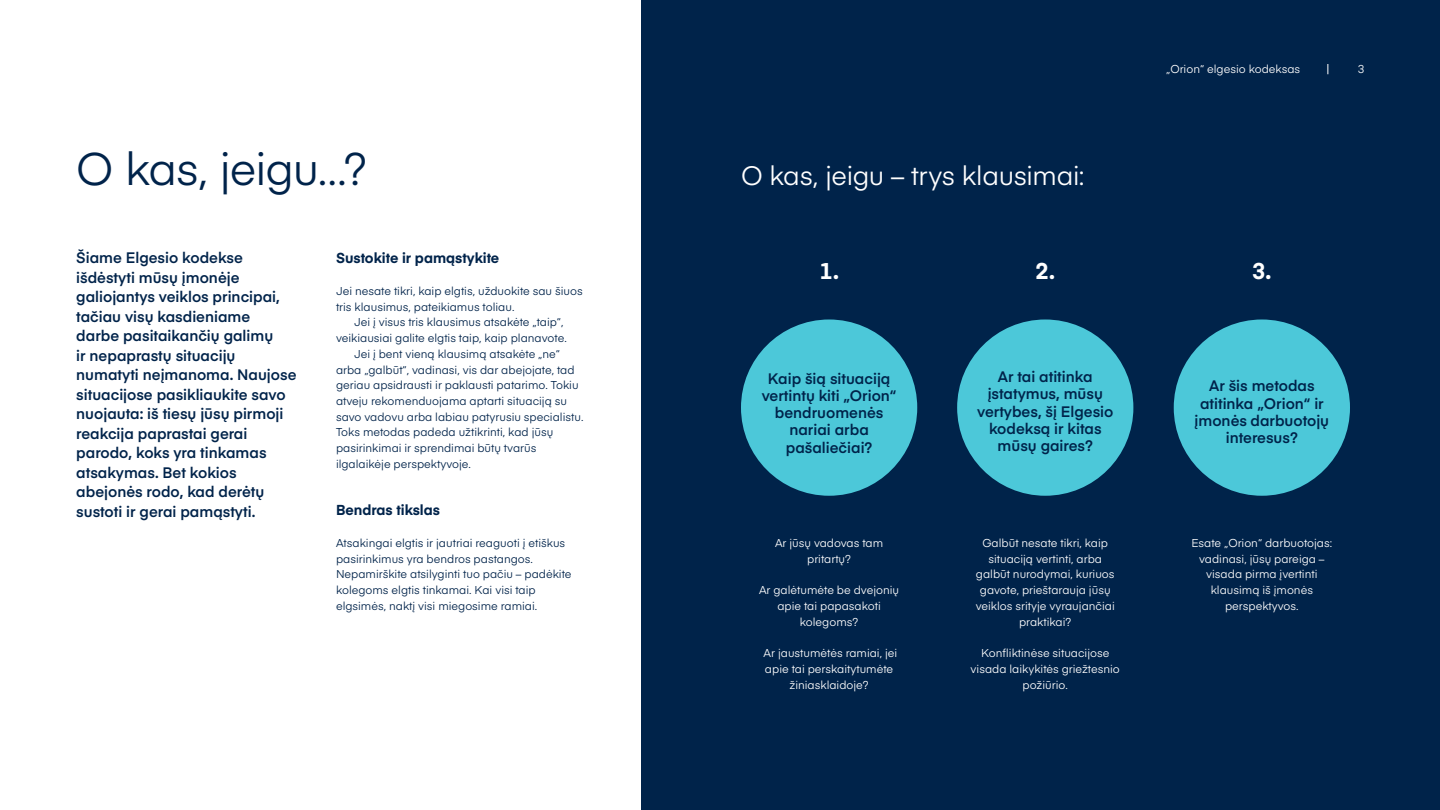
<style>
.page{position:relative;width:1440px;height:810px;background:#fff}
.page>*{position:absolute;margin:0;border:0;box-sizing:border-box;transform-origin:0 0}
.t1{font:45px "Eina 03";letter-spacing:-.025em;color:#00234a}
.t2{font:26.25px "Eina 03";letter-spacing:-.015em;color:#fff}
.t3{font:700 22.5px "Eina 03";color:#fff}
.t4{font:600 15px/19.5px "Eina 03";color:#00234a;text-align:center}
.t5{font:700 14.25px "Eina 03";color:#00234a}
.t6{font:11.25px/15.8px "Eina 03";color:#00234a}
.t7{font:11.25px/15.8px "Eina 03";color:#fff;text-align:center}
</style>
<div class="page">
<div style="left:641px;top:0;width:799px;height:810px;background:#00234a"></div>
<div style="left:741px;top:320px;width:176px;height:176px;background:#4cc8d9;border-radius:50%"></div>
<div style="left:957px;top:320px;width:176px;height:176px;background:#4cc8d9;border-radius:50%"></div>
<div style="left:1174px;top:320px;width:176px;height:176px;background:#4cc8d9;border-radius:50%"></div>
<h1 class="t1" style="left:76px;top:135px;width:293px">O kas, jeigu…?</h1>
<p class="t4" style="left:76px;top:247px;width:222px;text-align:left">Šiame Elgesio kodekse išdėstyti mūsų įmonėje galiojantys veiklos principai, tačiau visų kasdieniame darbe pasitaikančių galimų<br>ir nepaprastų situacijų numatyti neįmanoma. Naujose situacijose pasikliaukite savo nuojauta: iš tiesų jūsų pirmoji reakcija paprastai gerai parodo, koks yra tinkamas atsakymas. Bet kokios abejonės rodo, kad derėtų sustoti ir gerai pamąstyti.</p>
<p class="t5" style="left:336px;top:248px;width:165px">Sustokite ir pamąstykite</p>
<p class="t6" style="left:336px;top:282px;width:248px">Jei nesate tikri, kaip elgtis, užduokite sau šiuos</p>
<p class="t6" style="left:336px;top:298px;width:180px">tris klausimus, pateikiamus toliau.</p>
<p class="t6" style="left:354px;top:314px;width:211px">Jei į visus tris klausimus atsakėte „taip“,</p>
<p class="t6" style="left:336px;top:329px;width:232px">veikiausiai galite elgtis taip, kaip planavote.</p>
<p class="t6" style="left:354px;top:345px;width:208px">Jei į bent vieną klausimą atsakėte „ne“</p>
<p class="t6" style="left:336px;top:361px;width:240px">arba „galbūt“, vadinasi, vis dar abejojate, tad</p>
<p class="t6" style="left:336px;top:377px;width:244px">geriau apsidrausti ir paklausti patarimo. Tokiu</p>
<p class="t6" style="left:336px;top:392px;width:233px">atveju rekomenduojama aptarti situaciją su</p>
<p class="t6" style="left:336px;top:408px;width:249px">savo vadovu arba labiau patyrusiu specialistu.</p>
<p class="t6" style="left:336px;top:424px;width:219px">Toks metodas padeda užtikrinti, kad jūsų</p>
<p class="t6" style="left:336px;top:440px;width:202px">pasirinkimai ir sprendimai būtų tvarūs</p>
<p class="t6" style="left:336px;top:455px;width:136px">ilgalaikėje perspektyvoje.</p>
<p class="t5" style="left:336px;top:500px;width:106px">Bendras tikslas</p>
<p class="t6" style="left:336px;top:534px;width:237px">Atsakingai elgtis ir jautriai reaguoti į etiškus pasirinkimus yra bendros pastangos.<br>Nepamirškite atsilyginti tuo pačiu – padėkite kolegoms elgtis tinkamai. Kai visi taip elgsimės, naktį visi miegosime ramiai.</p>
<h2 class="t2" style="left:741px;top:156px;width:345px">O kas, jeigu – trys klausimai:</h2>
<p class="t7" style="left:1166px;top:61px;width:136px">„Orion“ elgesio kodeksas</p>
<p class="t7" style="left:1358px;top:61px;width:8px">3</p>
<h3 class="t3" style="left:819px;top:254px;width:21px">1.</h3>
<h3 class="t3" style="left:1035px;top:254px;width:21px">2.</h3>
<h3 class="t3" style="left:1252px;top:254px;width:21px">3.</h3>
<h3 class="t4" style="left:762px;top:369px;width:136px;line-height:17.2px">Kaip šią situaciją vertintų kiti „Orion“ bendruomenės nariai arba pašaliečiai?</h3>
<h3 class="t4" style="left:977px;top:367px;width:138px;line-height:17.2px">Ar tai atitinka įstatymus, mūsų vertybes, šį Elgesio kodeksą ir kitas mūsų gaires?</h3>
<h3 class="t4" style="left:1195px;top:376px;width:136px;line-height:17.2px">Ar šis metodas atitinka „Orion“ ir įmonės darbuotojų interesus?</h3>
<p class="t7" style="left:775px;top:534px;width:110px">Ar jūsų vadovas tam pritartų?</p>
<p class="t7" style="left:759px;top:581px;width:142px">Ar galėtumėte be dvejonių apie tai papasakoti kolegoms?</p>
<p class="t7" style="left:764px;top:644px;width:135px">Ar jaustumėtės ramiai, jei apie tai perskaitytumėte žiniasklaidoje?</p>
<p class="t7" style="left:976px;top:534px;width:141px">Galbūt nesate tikri, kaip situaciją vertinti, arba galbūt nurodymai, kuriuos gavote, prieštarauja jūsų veiklos srityje vyraujančiai praktikai?</p>
<p class="t7" style="left:971px;top:644px;width:151px">Konfliktinėse situacijose visada laikykitės griežtesnio požiūrio.</p>
<p class="t7" style="left:1191px;top:534px;width:142px">Esate „Orion“ darbuotojas: vadinasi, jūsų pareiga – visada pirma įvertinti klausimą iš įmonės perspektyvos.</p>
</div>
